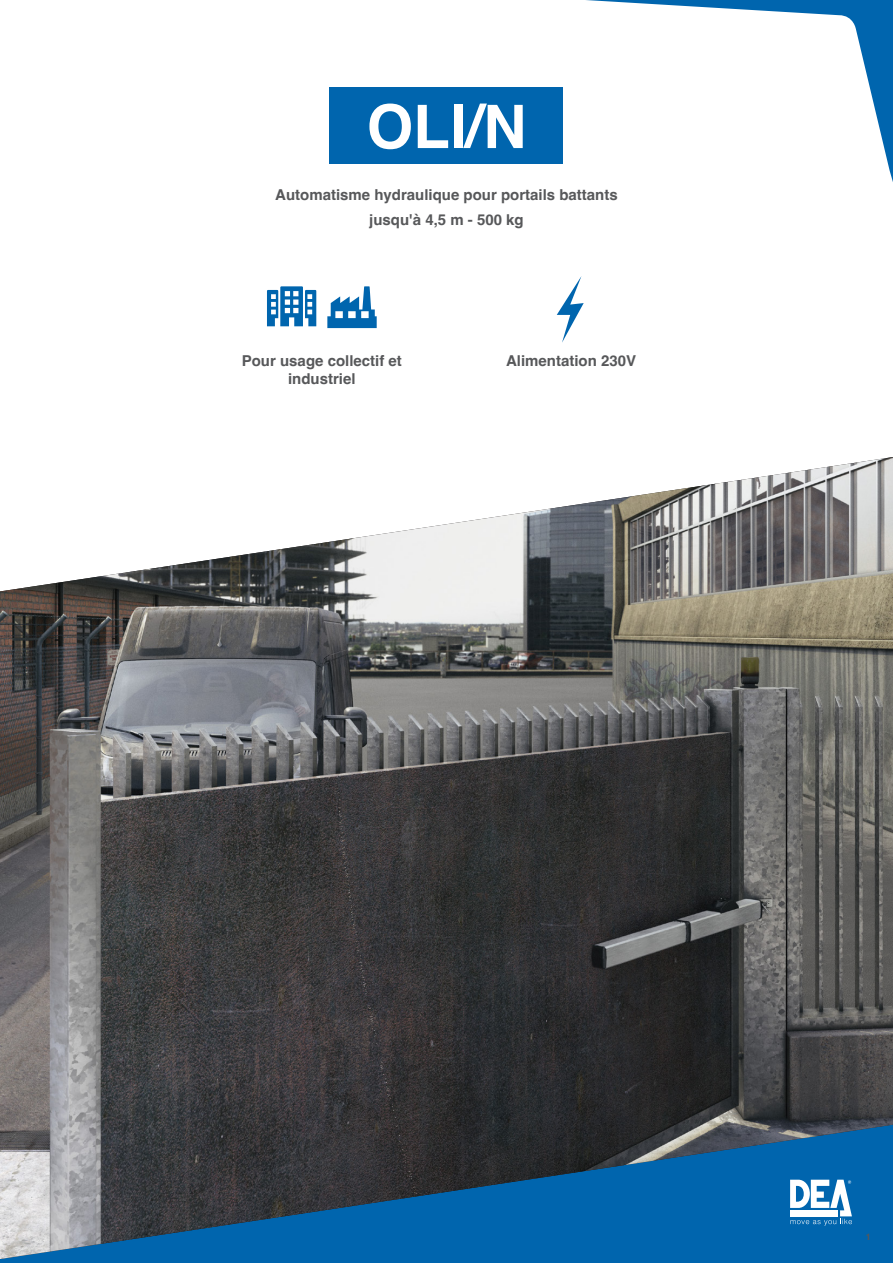
<style>
.page{position:relative;width:893px;height:1263px;background:#fff}
.page>*{position:absolute;margin:0;border:0;box-sizing:border-box;transform-origin:0 0}
.t1{font:700 60px "Helvetica";color:#fff}
.SOTTOTITOLI{font:700 15px/18px "Helvetica";color:#57585a;text-align:center}
.t2{font:700 9px "Helvetica";color:#57585a}
</style>
<div class="page">
<div style="left:0;top:1084px;width:893px;height:179px;background:#0065ae"></div>
<img style="left:0;top:457px;width:893px;height:802px">
<svg style="left:557px;top:276px;width:27px;height:67px"></svg>
<svg style="left:267px;top:286px;width:49px;height:40px"></svg>
<svg style="left:327px;top:286px;width:50px;height:42px"></svg>
<div style="left:329px;top:87px;width:234px;height:77px;background:#0065ae"></div>
<svg style="left:790px;top:1180px;width:62px;height:45px"></svg>
<svg style="left:586px;top:0;width:307px;height:182px"></svg>
<p class="t1" style="left:366px;top:90px;width:162px">OLI/N</p>
<p class="SOTTOTITOLI" style="left:275px;top:187px;width:344px">Automatisme hydraulique pour portails battants</p>
<p class="SOTTOTITOLI" style="left:369px;top:212px;width:156px">jusqu'à 4,5 m - 500 kg</p>
<p class="SOTTOTITOLI" style="left:242px;top:354px;width:162px">Pour usage collectif et industriel</p>
<p class="SOTTOTITOLI" style="left:506px;top:354px;width:132px">Alimentation 230V</p>
<p class="t2" style="left:866px;top:1232px;width:7px">1</p>
</div>
